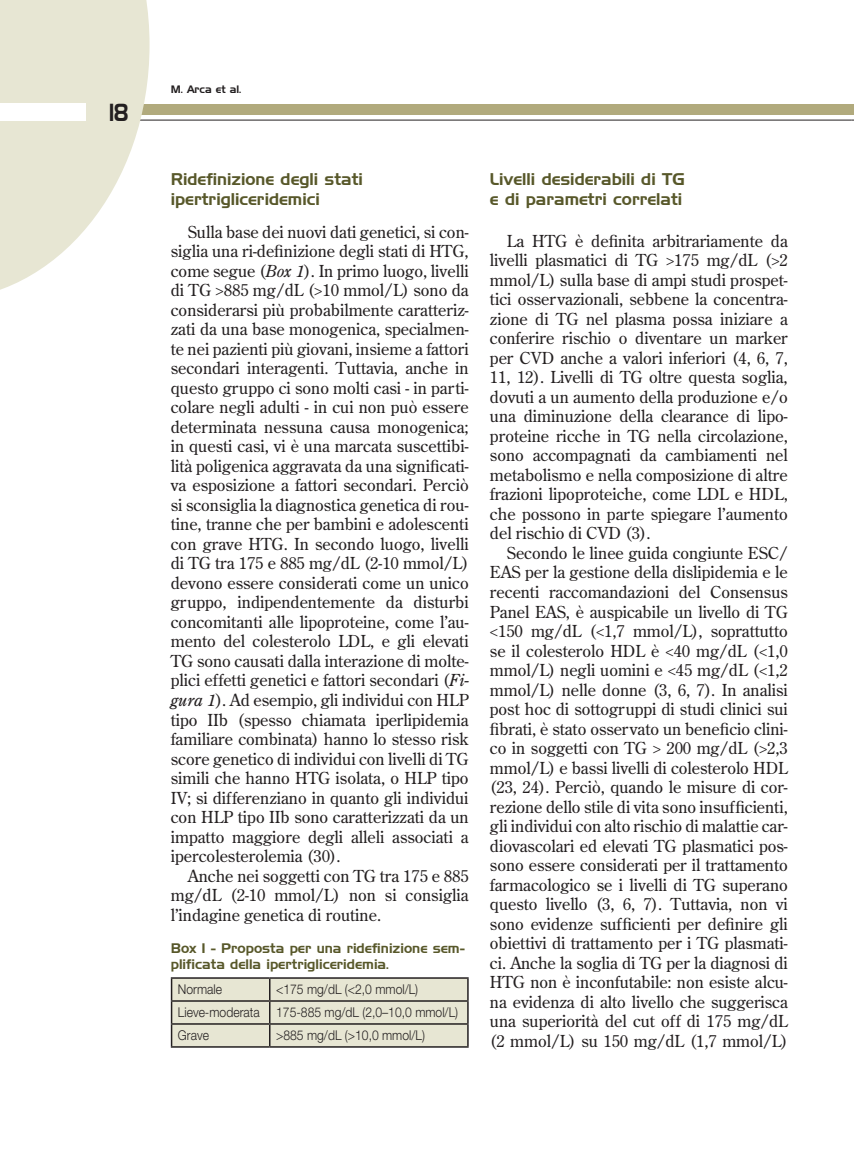
<style>
.page{position:relative;width:854px;height:1150px;background:#fff}
.page>*{position:absolute;margin:0;border:0;box-sizing:border-box;transform-origin:0 0}
.t1{font:24px "Handel Gothic BT";color:#231f20;scale:.8 1}
.t2{font:16.5px "Century Old Style Std";color:#231f20}
.t3{font:16.5px/19.5px "Handel Gothic BT";color:#58582a}
.t4{font:300 13.5px/23px "Helvetica Neue LT Std";color:#231f20;scale:.9 1}
.t5{font:13.5px/16.5px "Handel Gothic BT";color:#58582a}
.t6{font:10.5px "Handel Gothic BT";color:#231f20}
.s1{font-style:italic}
</style>
<div class="page">
<hr style="left:0;top:120px;width:851px;height:1px;background:#231f20">
<div style="left:0;top:104px;width:851px;height:11px;background:#b1aa7d"></div>
<svg style="left:851px;top:104px;width:2px;height:17px"></svg>
<svg style="left:0;top:0;width:149px;height:290px;fill:#e7e6d3"></svg>
<div style="left:0;top:104px;width:86px;height:17px;background:#fff"></div>
<svg style="left:171px;top:977px;width:297px;height:69px;background:#d8d6c5"></svg>
<hr style="left:171px;top:1046px;width:99px;height:1px;background:#231f20">
<hr style="left:270px;top:1046px;width:198px;height:1px;background:#231f20">
<p class="t1" style="left:109px;top:97px;width:26px">18</p>
<p class="t6" style="left:171px;top:83px;width:72px">M. Arca et al.</p>
<p class="t3" style="left:171px;top:169px;width:193px">Ridefinizione degli stati ipertrigliceridemici</p>
<p class="t2" style="left:188px;top:221px;width:282px">Sulla base dei nuovi dati genetici, si con-</p>
<p class="t2" style="left:171px;top:240px;width:299px">siglia una ri-definizione degli stati di HTG,</p>
<p class="t2" style="left:171px;top:260px;width:299px">come segue (<span class="s1">Box 1</span>). In primo luogo, livelli</p>
<p class="t2" style="left:171px;top:279px;width:299px">di TG &gt;885 mg/dL (&gt;10 mmol/L) sono da</p>
<p class="t2" style="left:171px;top:299px;width:299px">considerarsi più probabilmente caratteriz-</p>
<p class="t2" style="left:171px;top:318px;width:299px">zati da una base monogenica, specialmen-</p>
<p class="t2" style="left:171px;top:338px;width:299px">te nei pazienti più giovani, insieme a fattori</p>
<p class="t2" style="left:171px;top:357px;width:299px">secondari interagenti. Tuttavia, anche in</p>
<p class="t2" style="left:171px;top:377px;width:299px">questo gruppo ci sono molti casi - in parti-</p>
<p class="t2" style="left:171px;top:396px;width:299px">colare negli adulti - in cui non può essere</p>
<p class="t2" style="left:171px;top:416px;width:299px">determinata nessuna causa monogenica;</p>
<p class="t2" style="left:171px;top:435px;width:299px">in questi casi, vi è una marcata suscettibi-</p>
<p class="t2" style="left:171px;top:455px;width:299px">lità poligenica aggravata da una significati-</p>
<p class="t2" style="left:171px;top:474px;width:299px">va esposizione a fattori secondari. Perciò</p>
<p class="t2" style="left:171px;top:494px;width:299px">si sconsiglia la diagnostica genetica di rou-</p>
<p class="t2" style="left:171px;top:513px;width:299px">tine, tranne che per bambini e adolescenti</p>
<p class="t2" style="left:171px;top:533px;width:299px">con grave HTG. In secondo luogo, livelli</p>
<p class="t2" style="left:171px;top:552px;width:299px">di TG tra 175 e 885 mg/dL (2-10 mmol/L)</p>
<p class="t2" style="left:171px;top:572px;width:299px">devono essere considerati come un unico</p>
<p class="t2" style="left:171px;top:591px;width:299px">gruppo, indipendentemente da disturbi</p>
<p class="t2" style="left:171px;top:611px;width:299px">concomitanti alle lipoproteine, come l’au-</p>
<p class="t2" style="left:171px;top:630px;width:299px">mento del colesterolo LDL, e gli elevati</p>
<p class="t2" style="left:171px;top:650px;width:299px">TG sono causati dalla interazione di molte-</p>
<p class="t2" style="left:171px;top:669px;width:299px">plici effetti genetici e fattori secondari (<span class="s1">Fi-</span></p>
<p class="t2" style="left:171px;top:689px;width:299px"><span class="s1">gura 1</span>). Ad esempio, gli individui con HLP</p>
<p class="t2" style="left:171px;top:708px;width:299px">tipo IIb (spesso chiamata iperlipidemia</p>
<p class="t2" style="left:171px;top:728px;width:299px">familiare combinata) hanno lo stesso risk</p>
<p class="t2" style="left:171px;top:747px;width:299px">score genetico di individui con livelli di TG</p>
<p class="t2" style="left:171px;top:767px;width:299px">simili che hanno HTG isolata, o HLP tipo</p>
<p class="t2" style="left:171px;top:786px;width:299px">IV; si differenziano in quanto gli individui</p>
<p class="t2" style="left:171px;top:806px;width:299px">con HLP tipo IIb sono caratterizzati da un</p>
<p class="t2" style="left:171px;top:825px;width:299px">impatto maggiore degli alleli associati a</p>
<p class="t2" style="left:171px;top:845px;width:171px">ipercolesterolemia (30).</p>
<p class="t2" style="left:188px;top:864px;width:282px">Anche nei soggetti con TG tra 175 e 885</p>
<p class="t2" style="left:171px;top:884px;width:299px">mg/dL (2-10 mmol/L) non si consiglia</p>
<p class="t2" style="left:171px;top:903px;width:212px">l’indagine genetica di routine.</p>
<p class="t5" style="left:171px;top:939px;width:295px">Box 1 - Proposta per una ridefinizione sem&shy;plificata della ipertrigliceridemia.</p>
<p class="t4" style="left:178px;top:977px;width:51px">Normale</p>
<p class="t4" style="left:178px;top:977px;width:313px;text-indent:98px">&lt;175 mg/dL (&lt;2,0 mmol/L)<br>Lieve-moderata 175-885 mg/dL (2,0–10,0 mmol/L)<br>Grave</p>
<p class="t4" style="left:276px;top:1023px;width:167px">&gt;885 mg/dL (&gt;10,0 mmol/L)</p>
<p class="t3" style="left:490px;top:169px;width:194px">Livelli desiderabili di TG e di parametri correlati</p>
<p class="t2" style="left:507px;top:230px;width:282px">La HTG è definita arbitrariamente da</p>
<p class="t2" style="left:490px;top:249px;width:299px">livelli plasmatici di TG &gt;175 mg/dL (&gt;2</p>
<p class="t2" style="left:490px;top:269px;width:299px">mmol/L) sulla base di ampi studi prospet-</p>
<p class="t2" style="left:490px;top:288px;width:299px">tici osservazionali, sebbene la concentra-</p>
<p class="t2" style="left:490px;top:308px;width:299px">zione di TG nel plasma possa iniziare a</p>
<p class="t2" style="left:490px;top:327px;width:299px">conferire rischio o diventare un marker</p>
<p class="t2" style="left:490px;top:347px;width:299px">per CVD anche a valori inferiori (4, 6, 7,</p>
<p class="t2" style="left:490px;top:366px;width:299px">11, 12). Livelli di TG oltre questa soglia,</p>
<p class="t2" style="left:490px;top:386px;width:299px">dovuti a un aumento della produzione e/o</p>
<p class="t2" style="left:490px;top:405px;width:299px">una diminuzione della clearance di lipo-</p>
<p class="t2" style="left:490px;top:425px;width:299px">proteine ricche in TG nella circolazione,</p>
<p class="t2" style="left:490px;top:444px;width:299px">sono accompagnati da cambiamenti nel</p>
<p class="t2" style="left:490px;top:464px;width:299px">metabolismo e nella composizione di altre</p>
<p class="t2" style="left:490px;top:484px;width:299px">frazioni lipoproteiche, come LDL e HDL,</p>
<p class="t2" style="left:490px;top:503px;width:299px">che possono in parte spiegare l’aumento</p>
<p class="t2" style="left:490px;top:523px;width:162px">del rischio di CVD (3).</p>
<p class="t2" style="left:507px;top:542px;width:282px">Secondo le linee guida congiunte ESC/</p>
<p class="t2" style="left:490px;top:562px;width:299px">EAS per la gestione della dislipidemia e le</p>
<p class="t2" style="left:490px;top:581px;width:299px">recenti raccomandazioni del Consensus</p>
<p class="t2" style="left:490px;top:601px;width:299px">Panel EAS, è auspicabile un livello di TG</p>
<p class="t2" style="left:490px;top:620px;width:299px">&lt;150 mg/dL (&lt;1,7 mmol/L), soprattutto</p>
<p class="t2" style="left:490px;top:640px;width:299px">se il colesterolo HDL è &lt;40 mg/dL (&lt;1,0</p>
<p class="t2" style="left:490px;top:659px;width:299px">mmol/L) negli uomini e &lt;45 mg/dL (&lt;1,2</p>
<p class="t2" style="left:490px;top:679px;width:299px">mmol/L) nelle donne (3, 6, 7). In analisi</p>
<p class="t2" style="left:490px;top:698px;width:299px">post hoc di sottogruppi di studi clinici sui</p>
<p class="t2" style="left:490px;top:718px;width:299px">fibrati, è stato osservato un beneficio clini-</p>
<p class="t2" style="left:490px;top:737px;width:299px">co in soggetti con TG &gt; 200 mg/dL (&gt;2,3</p>
<p class="t2" style="left:490px;top:757px;width:299px">mmol/L) e bassi livelli di colesterolo HDL</p>
<p class="t2" style="left:490px;top:776px;width:299px">(23, 24). Perciò, quando le misure di cor-</p>
<p class="t2" style="left:490px;top:796px;width:299px">rezione dello stile di vita sono insufficienti,</p>
<p class="t2" style="left:490px;top:815px;width:299px">gli individui con alto rischio di malattie car-</p>
<p class="t2" style="left:490px;top:835px;width:299px">diovascolari ed elevati TG plasmatici pos-</p>
<p class="t2" style="left:490px;top:854px;width:299px">sono essere considerati per il trattamento</p>
<p class="t2" style="left:490px;top:874px;width:299px">farmacologico se i livelli di TG superano</p>
<p class="t2" style="left:490px;top:893px;width:299px">questo livello (3, 6, 7). Tuttavia, non vi</p>
<p class="t2" style="left:490px;top:913px;width:299px">sono evidenze sufficienti per definire gli</p>
<p class="t2" style="left:490px;top:932px;width:299px">obiettivi di trattamento per i TG plasmati-</p>
<p class="t2" style="left:490px;top:952px;width:299px">ci. Anche la soglia di TG per la diagnosi di</p>
<p class="t2" style="left:490px;top:971px;width:299px">HTG non è inconfutabile: non esiste alcu-</p>
<p class="t2" style="left:490px;top:991px;width:299px">na evidenza di alto livello che suggerisca</p>
<p class="t2" style="left:490px;top:1010px;width:299px">una superiorità del cut off di 175 mg/dL</p>
<p class="t2" style="left:490px;top:1030px;width:299px">(2 mmol/L) su 150 mg/dL (1,7 mmol/L)</p>
</div>
